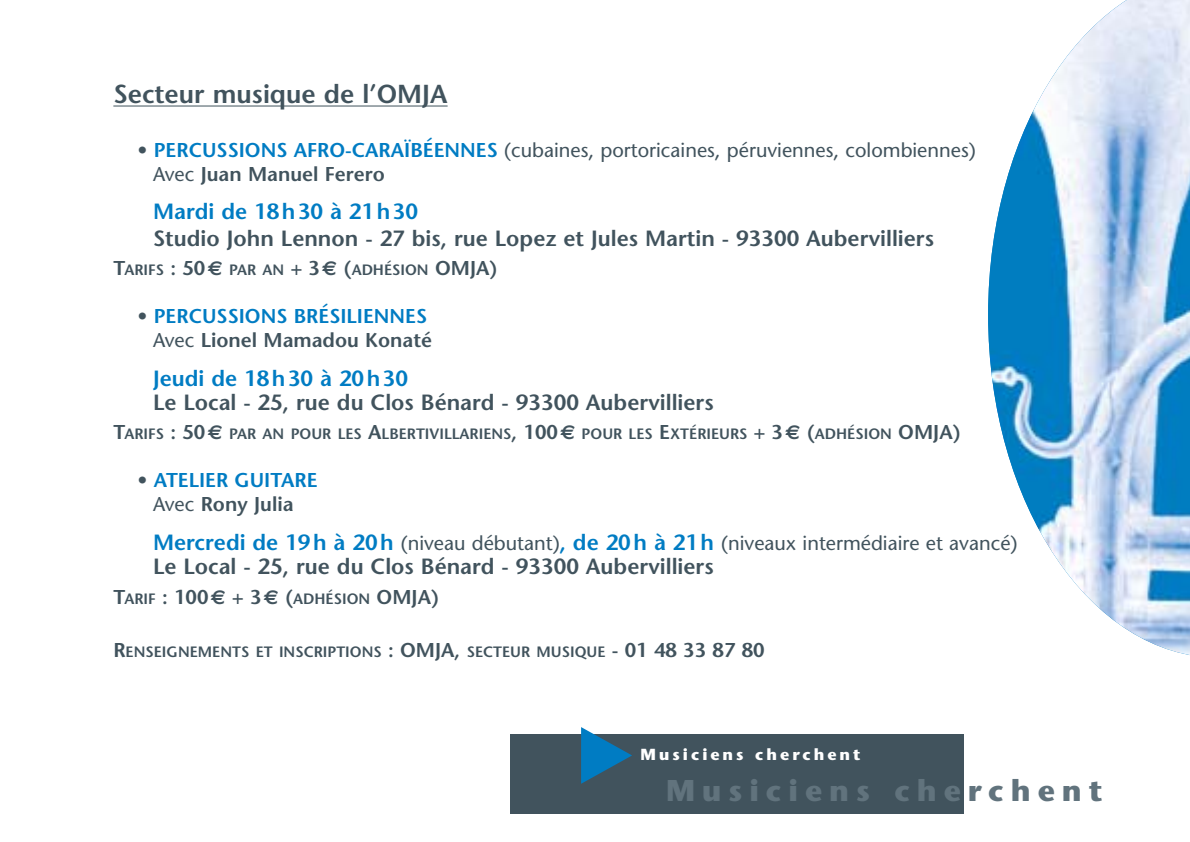
<style>
.page{position:relative;width:1190px;height:842px;background:#fff}
.page>*{position:absolute;margin:0;border:0;box-sizing:border-box;transform-origin:0 0}
.t1{font:700 30px "Stone Sans";letter-spacing:.235em;color:#61737d}
.t2{font:600 26px "Stone Sans";color:#41535d}
.t3{font:600 22px "Stone Sans";color:#41535d}
.t4{font:600 22px "Stone Sans";color:#007cc3}
.t5{font:20px/24px "Stone Sans";color:#41535d}
.t6{font:600 20px/24px "Stone Sans";color:#007cc3;text-align:right}
.t7{font:600 20px "Stone Sans";color:#41535d}
.t8{font:700 16px "Stone Sans";letter-spacing:.19em;color:#fff}
.t9{font:600 15px "Stone Sans";color:#41535d}
.s1{font-weight:600}
.s2{font-weight:600;color:#007cc3}
.s3{font-size:20px}
.s4{font-family:"Euro Sans";font-weight:700;font-size:20px}
.s5{color:#41535d}
.s6{font-weight:400;color:#41535d}
.s7{font-weight:600;font-size:22px;color:#007cc3}
.s8{font-size:15px}
.s9{font-family:"Euro Sans";font-weight:700}
</style>
<div class="page">
<img style="left:988px;top:0;width:202px;height:655px">
<hr style="left:113px;top:106px;width:335px;height:1px;background:#41535d">
<div style="left:510px;top:734px;width:454px;height:80px;background:#41535d"></div>
<svg style="left:581px;top:727px;width:51px;height:57px"></svg>
<h2 class="t2" style="left:113px;top:84px;width:336px">Secteur musique de l’OMJA</h2>
<p class="t5" style="left:153px;top:140px;width:824px;text-indent:-16px"><span class="s1">•</span> <span class="s2">PERCUSSIONS AFRO-CARAÏBÉENNES</span> (cubaines, portoricaines, péruviennes, colombiennes)<br>Avec <span class="s1">Juan Manuel Ferero</span></p>
<p class="t4" style="left:153px;top:203px;width:267px">Mardi de 18h30 à 21h30</p>
<p class="t3" style="left:153px;top:230px;width:782px">Studio John Lennon - 27 bis, rue Lopez et Jules Martin - 93300 Aubervilliers</p>
<p class="t9" style="left:113px;top:264px;width:386px"><span class="s3">T</span>ARIFS <span class="s3">: 50</span><span class="s4">€</span> PAR AN <span class="s3">+ 3</span><span class="s4">€</span> <span class="s3">(</span>ADHÉSION <span class="s3">OMJA)</span></p>
<p class="t6" style="left:137px;top:307px;width:296px"><span class="s5">•</span> PERCUSSIONS BRÉSILIENNES<br><span class="s6">Avec</span> <span class="s5">Lionel Mamadou Konaté</span></p>
<p class="t4" style="left:153px;top:370px;width:257px">Jeudi de 18h30 à 20h30</p>
<p class="t3" style="left:153px;top:394px;width:562px">Le Local - 25, rue du Clos Bénard - 93300 Aubervilliers</p>
<p class="t9" style="left:113px;top:428px;width:849px"><span class="s3">T</span>ARIFS <span class="s3">: 50</span><span class="s4">€</span> PAR AN POUR LES <span class="s3">A</span>LBERTIVILLARIENS<span class="s3">, 100</span><span class="s4">€</span> POUR LES <span class="s3">E</span>XTÉRIEURS <span class="s3">+ 3</span><span class="s4">€</span> <span class="s3">(</span>ADHÉSION <span class="s3">OMJA)</span></p>
<p class="t6" style="left:137px;top:471px;width:182px;text-align:center"><span class="s5">•</span> ATELIER GUITARE<br><span class="s6">Avec</span> <span class="s5">Rony Julia</span></p>
<p class="t5" style="left:153px;top:533px;width:866px"><span class="s7">Mercredi de 19h à 20h</span> (niveau débutant)<span class="s7">, de 20h à 21h</span> (niveaux intermédiaire et avancé)</p>
<p class="t3" style="left:153px;top:558px;width:562px">Le Local - 25, rue du Clos Bénard - 93300 Aubervilliers</p>
<p class="t7" style="left:113px;top:589px;width:327px">T<span class="s8">ARIF</span> : 100<span class="s9">€</span> + 3<span class="s9">€</span> (<span class="s8">ADHÉSION</span> OMJA)</p>
<p class="t9" style="left:113px;top:646px;width:653px"><span class="s3">R</span>ENSEIGNEMENTS ET INSCRIPTIONS <span class="s3">: OMJA,</span> SECTEUR MUSIQUE <span class="s3">- 01 48 33 87 80</span></p>
<p class="t8" style="left:641px;top:748px;width:222px">Musiciens cherchent</p>
<h1 class="t1" style="left:666px;top:779px;width:438px">Musiciens cherchent</h1>
</div>
